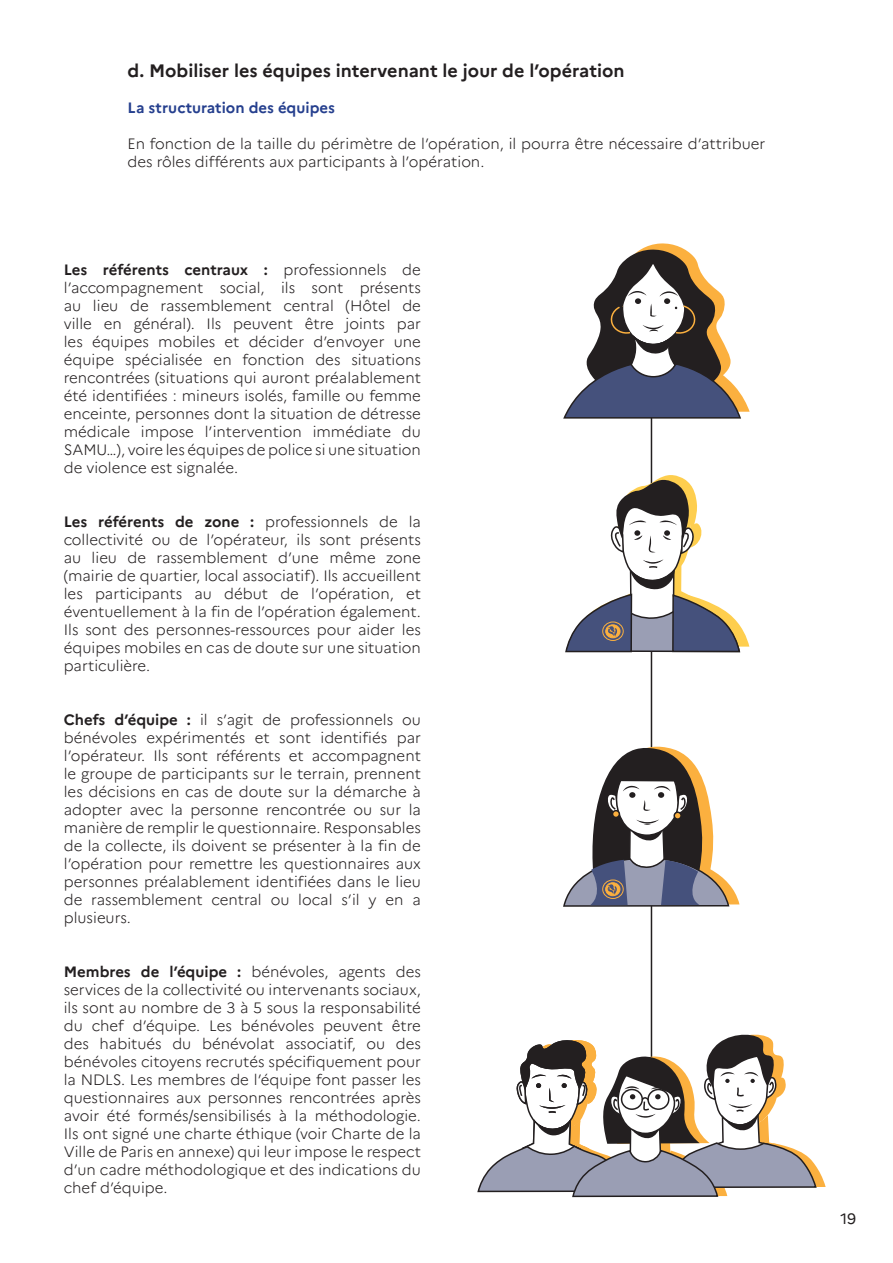
<style>
.page{position:relative;width:893px;height:1263px;background:#fff}
.page>*{position:absolute;margin:0;border:0;box-sizing:border-box;transform-origin:0 0}
.t1{font:700 18px "Marianne";color:#231f20}
.t2{font:300 15px/18px "Marianne";color:#231f20;text-align:justify}
.t3{font:700 15px "Marianne";color:#253f8e}
.t4{font:15px "Marianne";color:#231f20}
.s1{font-weight:700}
</style>
<div class="page">
<hr style="left:651px;top:316px;width:1px;height:856px;background:#231f20">
<svg style="left:477px;top:1031px;width:349px;height:167px"></svg>
<svg style="left:565px;top:474px;width:184px;height:179px"></svg>
<svg style="left:563px;top:744px;width:176px;height:163px"></svg>
<svg style="left:563px;top:243px;width:187px;height:177px"></svg>
<p class="t1" style="left:128px;top:60px;width:498px">d. Mobiliser les équipes intervenant le jour de l’opération</p>
<p class="t3" style="left:128px;top:99px;width:209px">La structuration des équipes</p>
<p class="t2" style="left:128px;top:135px;width:639px">En fonction de la taille du périmètre de l’opération, il pourra être nécessaire d’attribuer des rôles différents aux participants à l’opération.</p>
<p class="t2" style="left:64px;top:261px;width:359px"><span class="s1">Les référents centraux :</span> professionnels de l’accompagnement social, ils sont présents au lieu de rassemblement central (Hôtel de ville en général). Ils peuvent être joints par les équipes mobiles et décider d’envoyer une équipe spécialisée en fonction des situations rencontrées (situations qui auront préalablement été identifiées : mineurs isolés, famille ou femme enceinte, personnes dont la situation de détresse médicale impose l’intervention immédiate du SAMU…), voire les équipes de police si une situation de violence est signalée.</p>
<p class="t2" style="left:64px;top:513px;width:359px"><span class="s1">Les référents de zone :</span> professionnels de la collectivité ou de l’opérateur, ils sont présents au lieu de rassemblement d’une même zone (mairie de quartier, local associatif). Ils accueillent les participants au début de l’opération, et éventuellement à la fin de l’opération également.<br>Ils sont des personnes-ressources pour aider les équipes mobiles en cas de doute sur une situation particulière.</p>
<p class="t2" style="left:64px;top:711px;width:359px"><span class="s1">Chefs d’équipe :</span> il s’agit de professionnels ou bénévoles expérimentés et sont identifiés par l’opérateur. Ils sont référents et accompagnent le groupe de participants sur le terrain, prennent les décisions en cas de doute sur la démarche à adopter avec la personne rencontrée ou sur la manière de remplir le questionnaire. Responsables de la collecte, ils doivent se présenter à la fin de l’opération pour remettre les questionnaires aux personnes préalablement identifiées dans le lieu de rassemblement central ou local s’il y en a plusieurs.</p>
<p class="t2" style="left:64px;top:963px;width:359px"><span class="s1">Membres de l’équipe :</span> bénévoles, agents des services de la collectivité ou intervenants sociaux, ils sont au nombre de 3 à 5 sous la responsabilité du chef d’équipe. Les bénévoles peuvent être des habitués du bénévolat associatif, ou des bénévoles citoyens recrutés spécifiquement pour la NDLS. Les membres de l’équipe font passer les questionnaires aux personnes rencontrées après avoir été formés/sensibilisés à la méthodologie.<br>Ils ont signé une charte éthique (voir Charte de la Ville de Paris en annexe) qui leur impose le respect d’un cadre méthodologique et des indications du chef d’équipe.</p>
<p class="t4" style="left:840px;top:1209px;width:17px">19</p>
</div>
